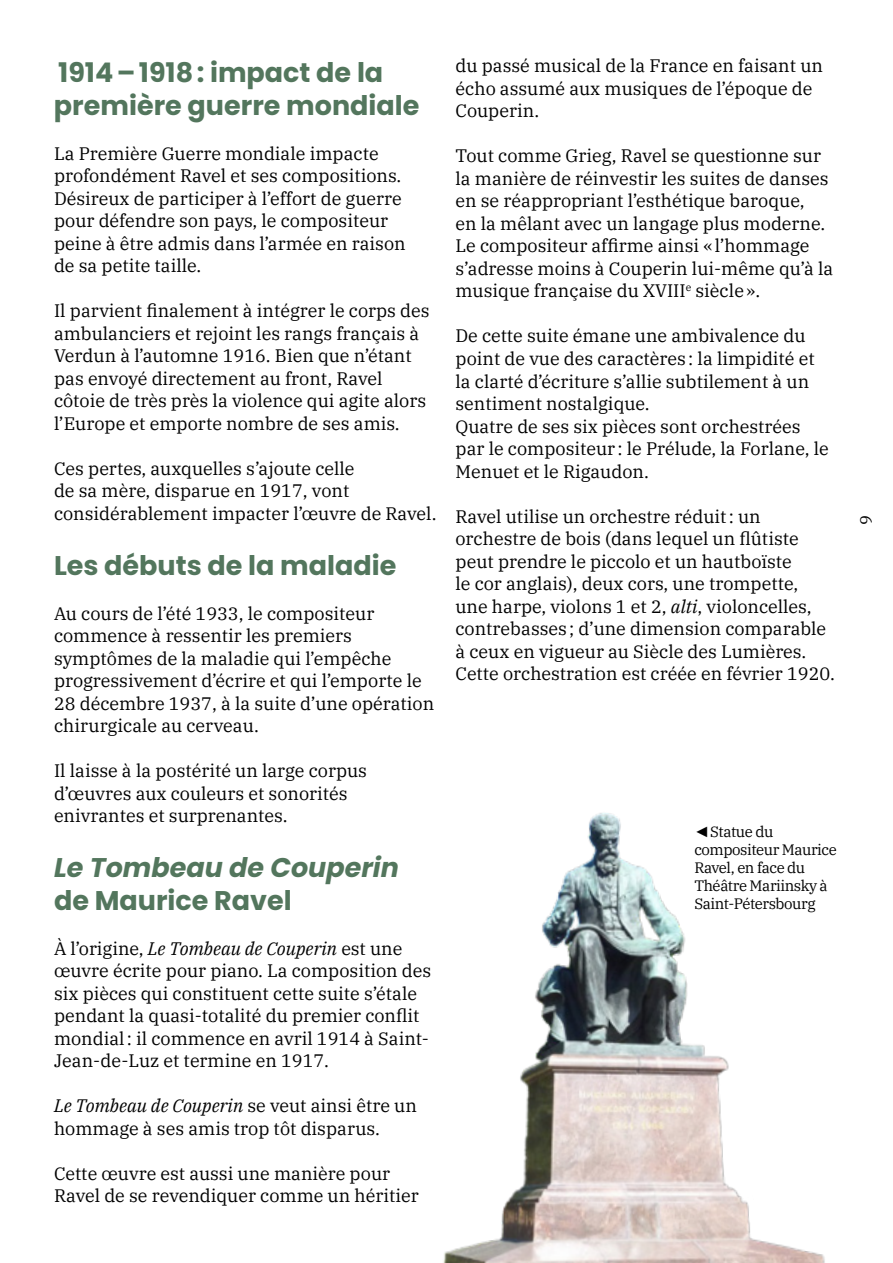
<style>
.page{position:relative;width:893px;height:1263px;background:#fff}
.page>*{position:absolute;margin:0;border:0;box-sizing:border-box;transform-origin:0 0}
.t1{font:700 27px/32.4px "Poppins";color:#53765d}
.t2{font:italic 700 27px "Poppins";color:#53765d}
.t3{font:18px/22.5px "IBM Plex Serif";color:#000}
.t4{font:16.5px "IBM Plex Serif";color:#000}
.t5{font:15px/18px "IBM Plex Serif";letter-spacing:-.03em;color:#000}
.s1{font-style:italic}
.s2{font-family:"Arial"}
</style>
<div class="page">
<img style="left:443px;top:813px;width:382px;height:450px">
<h1 class="t1" style="left:54px;top:57px;width:367px">1914–1918: impact de la première guerre mondiale</h1>
<p class="t3" style="left:54px;top:141px;width:353px">La Première Guerre mondiale impacte profondément Ravel et ses compositions.<br>Désireux de participer à l’effort de guerre pour défendre son pays, le compositeur peine à être admis dans l’armée en raison de sa petite taille.</p>
<p class="t3" style="left:54px;top:298px;width:377px">Il parvient finalement à intégrer le corps des ambulanciers et rejoint les rangs français à Verdun à l’automne 1916. Bien que n’étant pas envoyé directement au front, Ravel côtoie de très près la violence qui agite alors l’Europe et emporte nombre de ses amis.</p>
<p class="t3" style="left:54px;top:456px;width:384px">Ces pertes, auxquelles s’ajoute celle<br>de sa mère, disparue en 1917, vont considérablement impacter l’œuvre de Ravel.</p>
<h1 class="t1" style="left:54px;top:549px;width:344px">Les débuts de la maladie</h1>
<p class="t3" style="left:54px;top:601px;width:382px">Au cours de l’été 1933, le compositeur commence à ressentir les premiers symptômes de la maladie qui l’empêche progressivement d’écrire et qui l’emporte le 28 décembre 1937, à la suite d’une opération chirurgicale au cerveau.</p>
<p class="t3" style="left:54px;top:758px;width:314px">Il laisse à la postérité un large corpus d’œuvres aux couleurs et sonorités enivrantes et surprenantes.</p>
<h1 class="t2" style="left:54px;top:852px;width:347px">Le Tombeau de Couperin</h1>
<h1 class="t1" style="left:54px;top:884px;width:239px">de Maurice Ravel</h1>
<p class="t3" style="left:54px;top:935px;width:379px">À l’origine, <span class="s1">Le Tombeau de Couperin</span> est une œuvre écrite pour piano. La composition des six pièces qui constituent cette suite s’étale pendant la quasi-totalité du premier conflit mondial: il commence en avril 1914 à Saint-Jean-de-Luz et termine en 1917.</p>
<p class="t3" style="left:54px;top:1093px;width:364px"><span class="s1">Le Tombeau de Couperin</span> se veut ainsi être un hommage à ses amis trop tôt disparus.</p>
<p class="t3" style="left:54px;top:1160px;width:366px">Cette œuvre est aussi une manière pour<br>Ravel de se revendiquer comme un héritier</p>
<p class="t3" style="left:455px;top:53px;width:369px">du passé musical de la France en faisant un écho assumé aux musiques de l’époque de<br>Couperin.</p>
<p class="t3" style="left:455px;top:143px;width:379px">Tout comme Grieg, Ravel se questionne sur la manière de réinvestir les suites de danses en se réappropriant l’esthétique baroque,<br>en la mêlant avec un langage plus moderne.<br>Le compositeur affirme ainsi «l’hommage s’adresse moins à Couperin lui-même qu’à la musique française du XVIII<sup>e</sup> siècle».</p>
<p class="t3" style="left:455px;top:323px;width:375px">De cette suite émane une ambivalence du point de vue des caractères : la limpidité et la clarté d’écriture s’allie subtilement à un sentiment nostalgique.<br>Quatre de ses six pièces sont orchestrées par le compositeur : le Prélude, la Forlane, le Menuet et le Rigaudon.</p>
<p class="t3" style="left:455px;top:503px;width:381px">Ravel utilise un orchestre réduit: un orchestre de bois (dans lequel un flûtiste peut prendre le piccolo et un hautboïste<br>le cor anglais), deux cors, une trompette,<br>une harpe, violons 1 et 2, <span class="s1">alti</span>, violoncelles, contrebasses ; d’une dimension comparable à ceux en vigueur au Siècle des Lumières.<br>Cette orchestration est créée en février 1920.</p>
<p class="t5" style="left:694px;top:822px;width:144px"><span class="s2">◄</span> Statue du compositeur Maurice<br>Ravel, en face du<br>Théâtre Mariinsky à<br>Saint-Pétersbourg</p>
<p class="t4" style="left:853px;top:525px;width:11px;rotate:-90deg">9</p>
</div>
